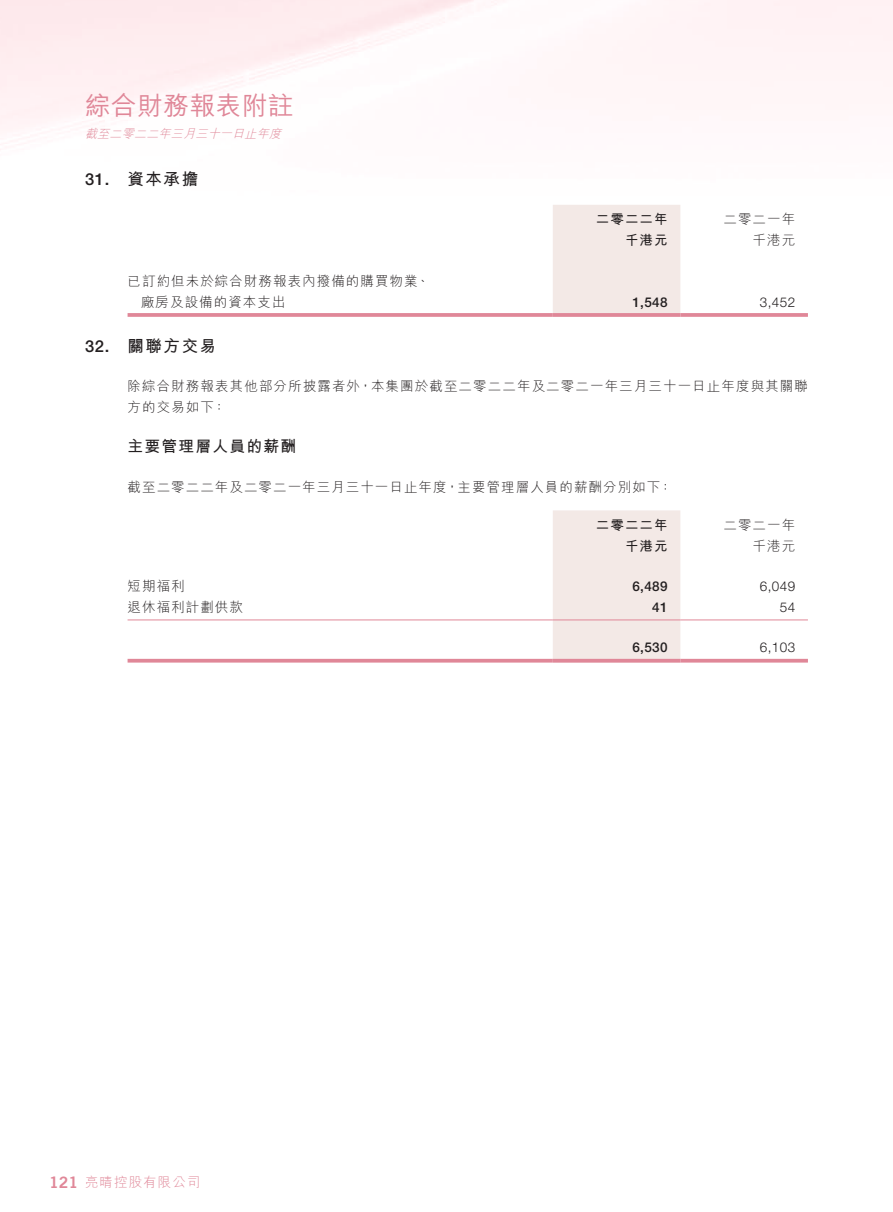
<style>
.page{position:relative;width:893px;height:1212px;background:#fff}
.page>*{position:absolute;margin:0;border:0;box-sizing:border-box;transform-origin:0 0}
.t1{font:500 25.5px "M Hei HK";letter-spacing:.025em;color:#e08798}
.t2{font:700 16.5px "M Hei HK";letter-spacing:.095em;color:#231f20}
.t3{font:700 15.75px "M Hei HK";letter-spacing:.08em;color:#231f20}
.t4{font:15.75px "Trade Gothic LT Std Bd 2";color:#e08798}
.t5{font:300 13.5px/21px "M Hei HK";letter-spacing:.08em;color:#231f20}
.t6{font:500 13.5px "Helvetica Neue LT Std";letter-spacing:.03em;color:#231f20}
.t7{font:300 13.5px "Helvetica Neue LT Std";letter-spacing:.03em;color:#231f20}
.t8{font:700 13.5px "M Hei HK";letter-spacing:.08em;color:#231f20}
.t9{font:300 13.5px "M Hei HK";letter-spacing:.08em;color:#e08798}
.t10{font:italic 300 12px "M Hei HK";color:#e08798}
.s1{font-family:"Helvetica Neue LT Std";font-weight:500}
</style>
<div class="page">
<div style="left:553px;top:205px;width:127px;height:108px;background:#f3e9e6"></div>
<hr style="left:128px;top:313px;width:425px;height:4px;background:#e290a0">
<svg style="left:553px;top:313px;width:127px;height:4px"></svg>
<hr style="left:680px;top:313px;width:128px;height:4px;background:#e290a0">
<div style="left:553px;top:510px;width:127px;height:149px;background:#f3e9e6"></div>
<hr style="left:128px;top:619px;width:425px;height:1px;background:#e08798">
<hr style="left:553px;top:619px;width:127px;height:1px;background:#e08798">
<hr style="left:680px;top:619px;width:128px;height:1px;background:#e08798">
<hr style="left:128px;top:659px;width:425px;height:3px;background:#e08798">
<hr style="left:553px;top:659px;width:127px;height:3px;background:#e08798">
<hr style="left:680px;top:659px;width:128px;height:3px;background:#e08798">
<h1 class="t1" style="left:85px;top:87px;width:210px">綜合財務報表附註</h1>
<p class="t10" style="left:85px;top:127px;width:201px">截至二零二二年三月三十一日止年度</p>
<p class="t2" style="left:85px;top:167px;width:115px"><span class="s1">31.</span> 資本承擔</p>
<p class="t5" style="left:141px;top:270px;width:290px;text-indent:-14px">已訂約但未於綜合財務報表內撥備的購買物業、廠房及設備的資本支出</p>
<p class="t8" style="left:596px;top:209px;width:73px">二零二二年</p>
<p class="t5" style="left:723px;top:208px;width:73px">二零二一年</p>
<p class="t8" style="left:625px;top:230px;width:44px">千港元</p>
<p class="t5" style="left:753px;top:229px;width:44px">千港元</p>
<p class="t6" style="left:632px;top:294px;width:37px">1,548</p>
<p class="t7" style="left:760px;top:294px;width:37px">3,452</p>
<p class="t2" style="left:85px;top:334px;width:133px"><span class="s1">32.</span> 關聯方交易</p>
<p class="t5" style="left:128px;top:375px;width:682px">除綜合財務報表其他部分所披露者外，本集團於截至二零二二年及二零二一年三月三十一日止年度與其關聯方的交易如下：</p>
<p class="t3" style="left:128px;top:434px;width:170px">主要管理層人員的薪酬</p>
<p class="t5" style="left:128px;top:476px;width:546px">截至二零二二年及二零二一年三月三十一日止年度，主要管理層人員的薪酬分別如下：</p>
<p class="t8" style="left:596px;top:515px;width:73px">二零二二年</p>
<p class="t5" style="left:723px;top:514px;width:73px">二零二一年</p>
<p class="t8" style="left:625px;top:536px;width:44px">千港元</p>
<p class="t5" style="left:753px;top:535px;width:44px">千港元</p>
<p class="t5" style="left:128px;top:575px;width:59px">短期福利</p>
<p class="t6" style="left:632px;top:578px;width:37px">6,489</p>
<p class="t7" style="left:760px;top:578px;width:37px">6,049</p>
<p class="t5" style="left:128px;top:596px;width:117px">退休福利計劃供款</p>
<p class="t6" style="left:652px;top:599px;width:17px">41</p>
<p class="t7" style="left:780px;top:599px;width:17px">54</p>
<p class="t6" style="left:632px;top:639px;width:37px">6,530</p>
<p class="t7" style="left:760px;top:639px;width:37px">6,103</p>
<p class="t4" style="left:49px;top:1172px;width:31px">121</p>
<p class="t9" style="left:85px;top:1175px;width:117px">亮晴控股有限公司</p>
</div>
